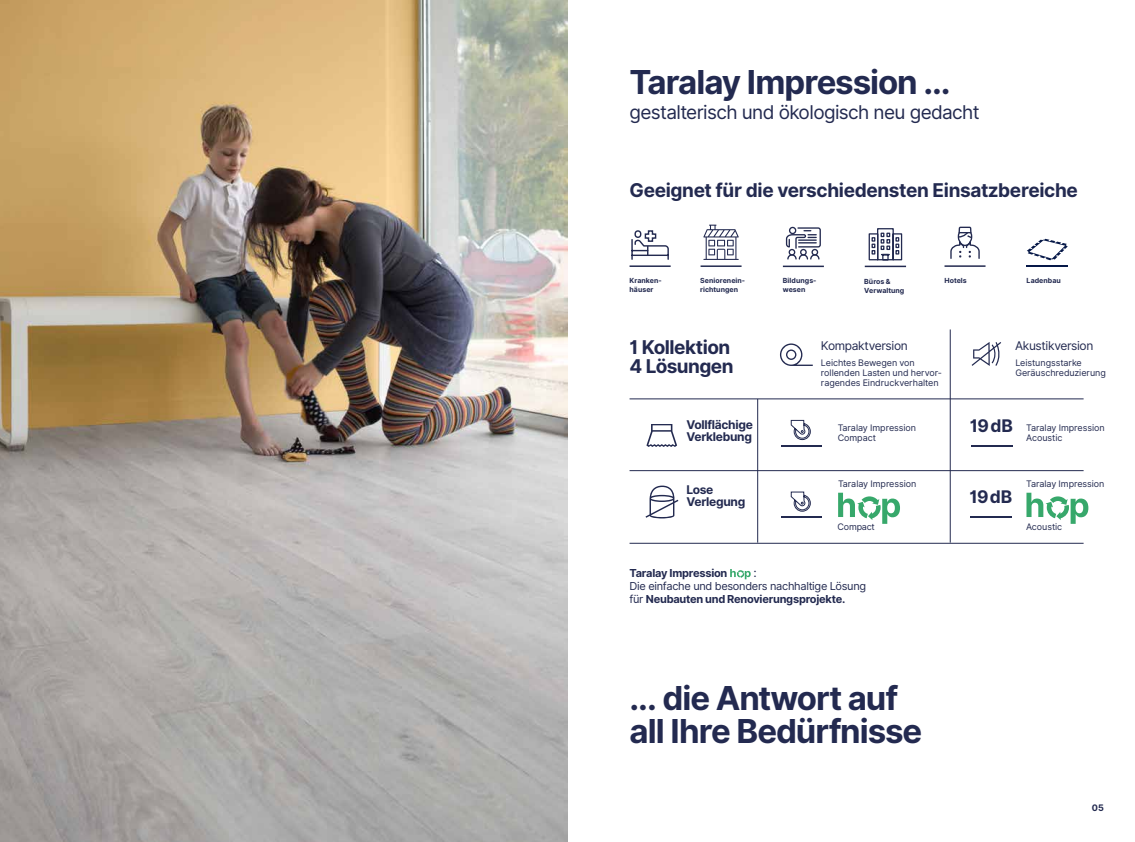
<style>
.page{position:relative;width:1135px;height:842px;background:#fff}
.page>*{position:absolute;margin:0;border:0;box-sizing:border-box;transform-origin:0 0}
.t1{font:700 33px/33px "Inter";letter-spacing:-.03em;color:#232a50}
.t2{font:700 19px/19px "Inter";letter-spacing:-.02em;color:#232a50}
.t3{font:19px "Inter";letter-spacing:-.035em;color:#232a50}
.t4{font:700 17.4px "Inter";letter-spacing:-.005em;color:#232a50}
.t5{font:700 12px/12px "Inter";letter-spacing:-.025em;color:#232a50}
.t6{font:12px "Inter";letter-spacing:-.03em;color:#232a50}
.t7{font:11px/13px "Inter";letter-spacing:-.025em;color:#232a50}
.t8{font:700 11px "Inter";letter-spacing:-.02em;color:#232a50}
.t9{font:9px/10px "Inter";letter-spacing:-.005em;color:#232a50}
.t10{font:9px "Inter";letter-spacing:-.025em;color:#232a50}
.t11{font:700 9px "Inter";color:#232a50}
.t12{font:700 7px/9px "Inter";letter-spacing:.005em;color:#232a50}
.s1{font-weight:700}
</style>
<div class="page">
<img style="left:0;top:0;width:567px;height:842px">
<svg style="left:730px;top:569px;width:20px;height:10px"></svg>
<svg style="left:645px;top:486px;width:33px;height:32px"></svg>
<hr style="left:971px;top:445px;width:41px;height:2px;background:#232a50">
<hr style="left:781px;top:445px;width:41px;height:2px;background:#232a50">
<svg style="left:790px;top:420px;width:21px;height:52px"></svg>
<hr style="left:781px;top:516px;width:41px;height:2px;background:#232a50">
<svg style="left:790px;top:491px;width:21px;height:52px"></svg>
<svg style="left:780px;top:343px;width:32px;height:23px"></svg>
<svg style="left:971px;top:342px;width:30px;height:24px"></svg>
<hr style="left:629px;top:470px;width:454px;height:1px;background:#232a50">
<hr style="left:629px;top:543px;width:454px;height:1px;background:#232a50">
<hr style="left:757px;top:399px;width:1px;height:144px;background:#232a50">
<hr style="left:950px;top:329px;width:1px;height:214px;background:#232a50">
<hr style="left:629px;top:399px;width:454px;height:1px;background:#232a50">
<svg style="left:646px;top:424px;width:31px;height:23px"></svg>
<hr style="left:971px;top:516px;width:41px;height:2px;background:#232a50">
<svg style="left:838px;top:493px;width:62px;height:31px"></svg>
<svg style="left:1026px;top:493px;width:62px;height:31px"></svg>
<svg style="left:868px;top:228px;width:34px;height:33px"></svg>
<hr style="left:864px;top:266px;width:42px;height:1px;background:#232a50">
<svg style="left:785px;top:227px;width:36px;height:33px"></svg>
<hr style="left:783px;top:266px;width:41px;height:1px;background:#232a50">
<hr style="left:629px;top:265px;width:41px;height:2px;background:#232a50">
<svg style="left:631px;top:230px;width:38px;height:30px"></svg>
<hr style="left:944px;top:265px;width:41px;height:2px;background:#232a50">
<svg style="left:950px;top:226px;width:30px;height:33px"></svg>
<svg style="left:703px;top:225px;width:35px;height:35px"></svg>
<hr style="left:700px;top:265px;width:41px;height:2px;background:#232a50">
<svg style="left:1027px;top:239px;width:40px;height:21px"></svg>
<hr style="left:1026px;top:265px;width:41px;height:2px;background:#061848">
<h1 class="t1" style="left:629px;top:67px;width:323px">Taralay Impression ...</h1>
<h2 class="t3" style="left:629px;top:99px;width:351px">gestalterisch und ökologisch neu gedacht</h2>
<h2 class="t2" style="left:629px;top:181px;width:450px">Geeignet für die verschiedensten Einsatzbereiche</h2>
<p class="t12" style="left:629px;top:277px;width:34px;line-height:8.4px">Kranken&shy;häuser</p>
<p class="t12" style="left:700px;top:276px;width:47px">Seniorenein-</p>
<p class="t12" style="left:944px;top:276px;width:24px">Hotels</p>
<p class="t12" style="left:783px;top:277px;width:35px">Bildungs&shy;wesen</p>
<p class="t12" style="left:864px;top:277px;width:42px">Büros &amp;<br>Verwaltung</p>
<p class="t12" style="left:700px;top:285px;width:39px">richtungen</p>
<p class="t12" style="left:1026px;top:276px;width:36px">Ladenbau</p>
<h2 class="t2" style="left:629px;top:338px;width:106px">1 Kollektion<br>4 Lösungen</h2>
<h3 class="t6" style="left:821px;top:337px;width:88px">Kompaktversion</h3>
<h3 class="t6" style="left:1015px;top:337px;width:80px">Akustikversion</h3>
<p class="t9" style="left:821px;top:358px;width:122px">Leichtes Bewegen von rollenden Lasten und hervor&shy;ragendes Eindruckverhalten</p>
<p class="t9" style="left:1015px;top:358px;width:92px">Leistungsstarke<br>Geräuschreduzierung</p>
<h3 class="t5" style="left:686px;top:418px;width:68px">Vollflächige<br>Verklebung</h3>
<h3 class="t4" style="left:970px;top:413px;width:45px">19dB</h3>
<p class="t9" style="left:837px;top:423px;width:80px">Taralay Impression<br>Compact</p>
<p class="t9" style="left:1026px;top:423px;width:80px">Taralay Impression<br>Acoustic</p>
<h3 class="t5" style="left:686px;top:484px;width:60px">Lose<br>Verlegung</h3>
<p class="t9" style="left:838px;top:479px;width:80px">Taralay Impression</p>
<p class="t9" style="left:1026px;top:479px;width:80px">Taralay Impression</p>
<p class="t10" style="left:837px;top:521px;width:39px">Compact</p>
<p class="t9" style="left:1026px;top:522px;width:38px">Acoustic</p>
<h3 class="t4" style="left:969px;top:484px;width:45px">19dB</h3>
<p class="t8" style="left:629px;top:565px;width:99px">Taralay Impression</p>
<h3 class="t6" style="left:753px;top:564px;width:5px">:</h3>
<p class="t7" style="left:629px;top:579px;width:238px">Die einfache und besonders nachhaltige Lösung für <span class="s1">Neubauten und Renovierungsprojekte.</span></p>
<h1 class="t1" style="left:629px;top:682px;width:294px">... die Antwort auf all Ihre Bedürfnisse</h1>
<p class="t11" style="left:1091px;top:801px;width:14px">05</p>
</div>
